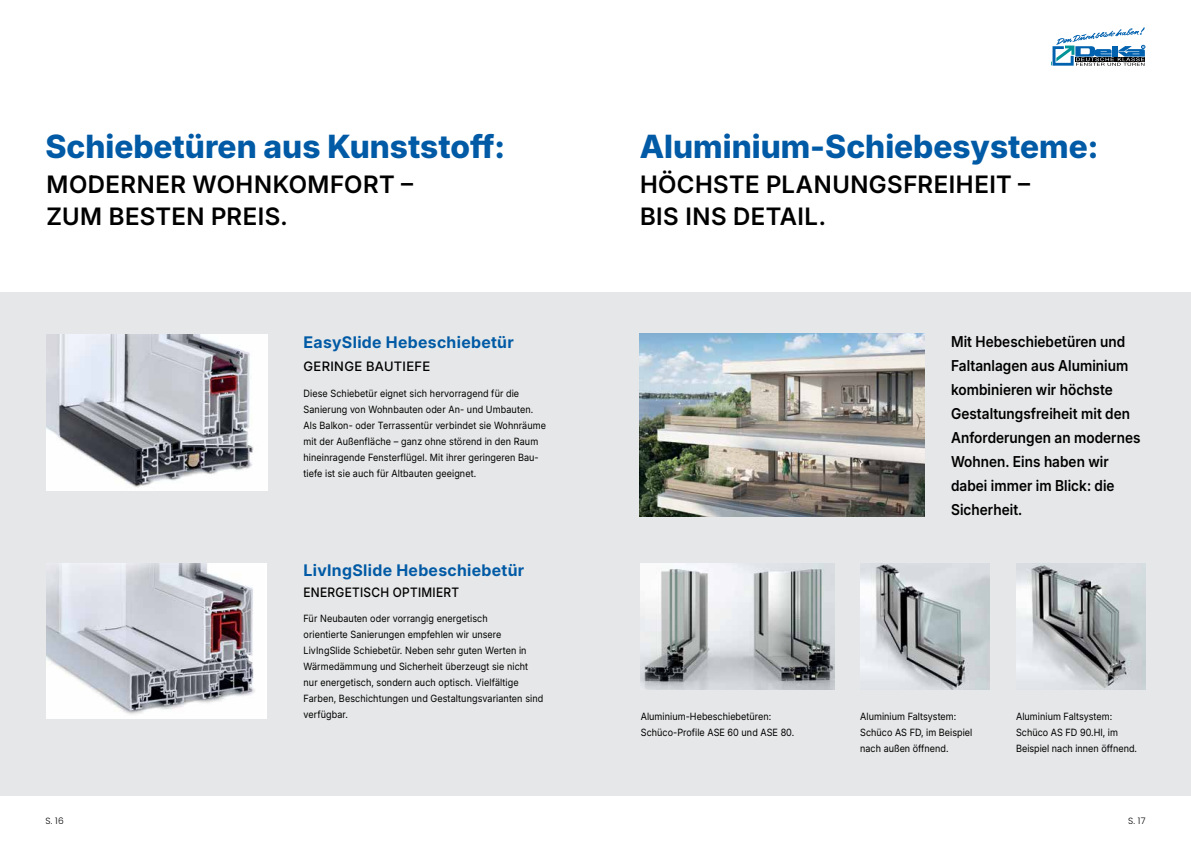
<style>
.page{position:relative;width:1191px;height:842px;background:#fff}
.page>*{position:absolute;margin:0;border:0;box-sizing:border-box;transform-origin:0 0}
.t1{font:800 32px "Inter 18 pt";color:#005aa5}
.t2{font:600 24px/32px "Inter 18 pt";letter-spacing:.02em;color:#000}
.t3{font:700 16px "Inter 18 pt";letter-spacing:.02em;color:#005aa5}
.t4{font:600 15px/24px "Inter 18 pt";letter-spacing:.005em;color:#000;scale:.92 1}
.t5{font:500 13px "Inter 18 pt";letter-spacing:.025em;color:#000;scale:.92 1}
.t6{font:500 13px "Inter 18 pt";letter-spacing:.025em;color:#000}
.t7{font:10px/16px "Inter 18 pt";letter-spacing:.01em;color:#000;scale:.92 1}
.t8{font:300 9px "Poppins";color:#000}
</style>
<div class="page">
<svg style="left:1051px;top:27px;width:94px;height:39px"></svg>
<div style="left:0;top:292px;width:1191px;height:504px;background:#e6e7e8"></div>
<img style="left:46px;top:335px;width:221px;height:156px">
<img style="left:46px;top:563px;width:217px;height:156px">
<img style="left:640px;top:334px;width:284px;height:182px">
<img style="left:641px;top:563px;width:193px;height:126px">
<img style="left:860px;top:563px;width:129px;height:126px">
<img style="left:1016px;top:563px;width:129px;height:126px">
<h1 class="t1" style="left:45px;top:123px;width:461px">Schiebetüren aus Kunststoff:</h1>
<h1 class="t1" style="left:640px;top:123px;width:460px">Aluminium-Schiebesysteme:</h1>
<h2 class="t2" style="left:47px;top:168px;width:368px">MODERNER WOHNKOMFORT –<br>ZUM BESTEN PREIS.</h2>
<h2 class="t2" style="left:640px;top:168px;width:392px">HÖCHSTE PLANUNGSFREIHEIT –<br>BIS INS DETAIL.</h2>
<h3 class="t3" style="left:303px;top:330px;width:212px">EasySlide Hebeschiebetür</h3>
<h3 class="t6" style="left:304px;top:356px;width:128px">GERINGE BAUTIEFE</h3>
<p class="t7" style="left:303px;top:385px;width:265px">Diese Schiebetür eignet sich hervorragend für die Sanierung von Wohnbauten oder An- und Umbauten.<br>Als Balkon- oder Terrassentür verbindet sie Wohnräume mit der Außenfläche – ganz ohne störend in den Raum hineinragende Fensterflügel. Mit ihrer geringeren Bau&shy;tiefe ist sie auch für Altbauten geeignet.</p>
<h3 class="t3" style="left:303px;top:558px;width:222px">LivIngSlide Hebeschiebetür</h3>
<h3 class="t5" style="left:303px;top:582px;width:171px">ENERGETISCH OPTIMIERT</h3>
<p class="t7" style="left:303px;top:610px;width:262px">Für Neubauten oder vorrangig energetisch<br>orientierte Sanierungen empfehlen wir unsere LivIngSlide Schiebetür. Neben sehr guten Werten in Wärmedämmung und Sicherheit überzeugt sie nicht nur energetisch, sondern auch optisch. Vielfältige Farben, Beschichtungen und Gestaltungsvarianten sind verfügbar.</p>
<h3 class="t4" style="left:951px;top:329px;width:207px">Mit Hebeschiebetüren und<br>Faltanlagen aus Aluminium kombinieren wir höchste<br>Gestaltungsfreiheit mit den<br>Anforderungen an modernes<br>Wohnen. Eins haben wir dabei immer im Blick: die<br>Sicherheit.</h3>
<p class="t7" style="left:641px;top:708px;width:168px">Aluminium-Hebeschiebetüren:<br>Schüco-Profile ASE 60 und ASE 80.</p>
<p class="t7" style="left:860px;top:708px;width:123px">Aluminium Faltsystem:<br>Schüco AS FD, im Beispiel nach außen öffnend.</p>
<p class="t7" style="left:1016px;top:708px;width:133px">Aluminium Faltsystem:<br>Schüco AS FD 90.HI, im<br>Beispiel nach innen öffnend.</p>
<p class="t8" style="left:45px;top:816px;width:20px">S. 16</p>
<p class="t8" style="left:1128px;top:816px;width:19px">S. 17</p>
</div>
